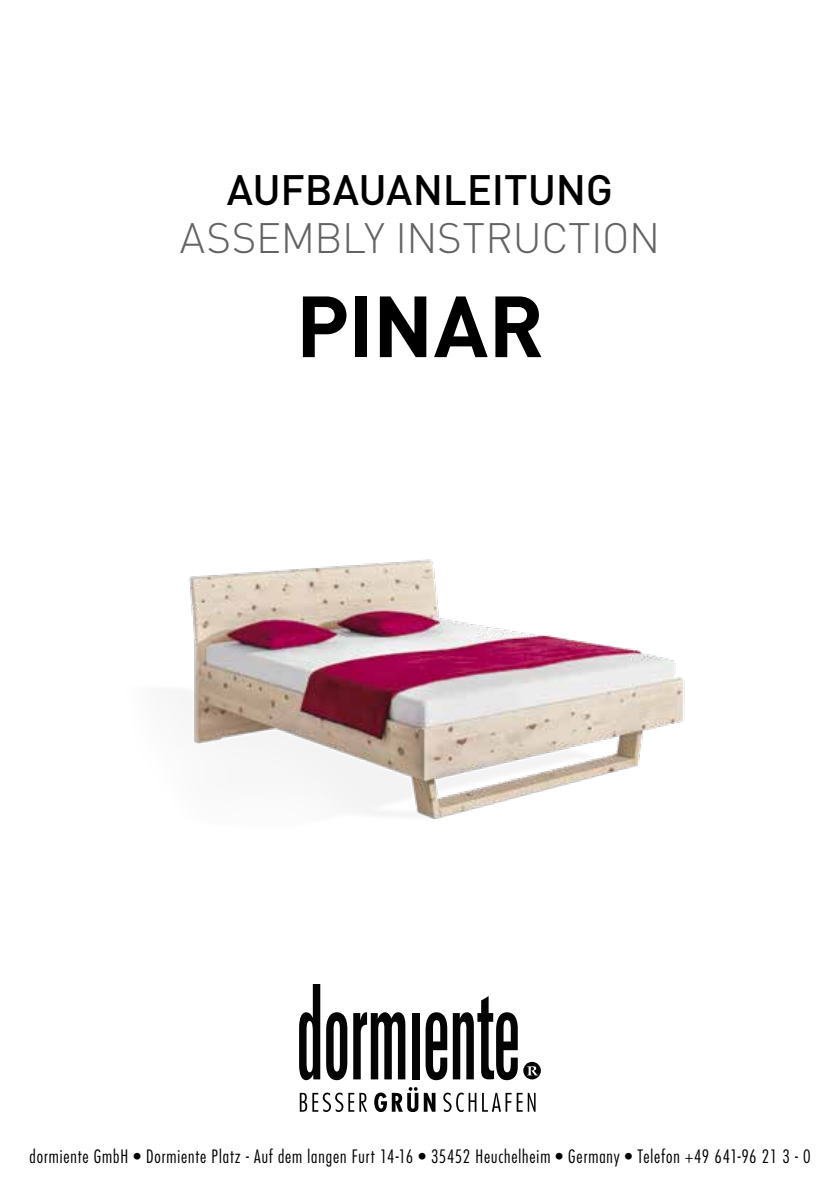
<style>
.page{position:relative;width:840px;height:1191px;background:#fff}
.page>*{position:absolute;margin:0;border:0;box-sizing:border-box;transform-origin:0 0}
.t1{font:700 85.2px "DIN";letter-spacing:-.005em;color:#000}
.t2{font:300 42px "DIN";letter-spacing:-.01em;color:#636363}
.t3{font:500 42px "DIN";letter-spacing:-.005em;color:#000}
.t4{font:300 condensed 18px "Futura";letter-spacing:.05em;color:#000}
</style>
<div class="page">
<svg style="left:299px;top:1092px;width:68px;height:20px"></svg>
<svg style="left:374px;top:1087px;width:61px;height:25px"></svg>
<svg style="left:443px;top:1092px;width:33px;height:20px"></svg>
<svg style="left:482px;top:1092px;width:53px;height:19px"></svg>
<svg style="left:299px;top:984px;width:21px;height:96px"></svg>
<svg style="left:326px;top:1012px;width:21px;height:68px"></svg>
<svg style="left:353px;top:1012px;width:52px;height:67px"></svg>
<div style="left:412px;top:1013px;width:7px;height:66px;background:#040404"></div>
<svg style="left:425px;top:996px;width:92px;height:84px"></svg>
<svg style="left:523px;top:1061px;width:17px;height:18px"></svg>
<img style="left:188px;top:559px;width:497px;height:260px">
<h2 class="t3" style="left:226px;top:163px;width:388px">AUFBAUANLEITUNG</h2>
<h2 class="t2" style="left:180px;top:212px;width:481px">ASSEMBLY INSTRUCTION</h2>
<h1 class="t1" style="left:295px;top:271px;width:250px">PINAR</h1>
<p class="t4" style="left:29px;top:1144px;width:782px">dormiente GmbH • Dormiente Platz - Auf dem langen Furt 14-16 • 35452 Heuchelheim • Germany • Telefon +49 641-96 21 3 - 0</p>
</div>
